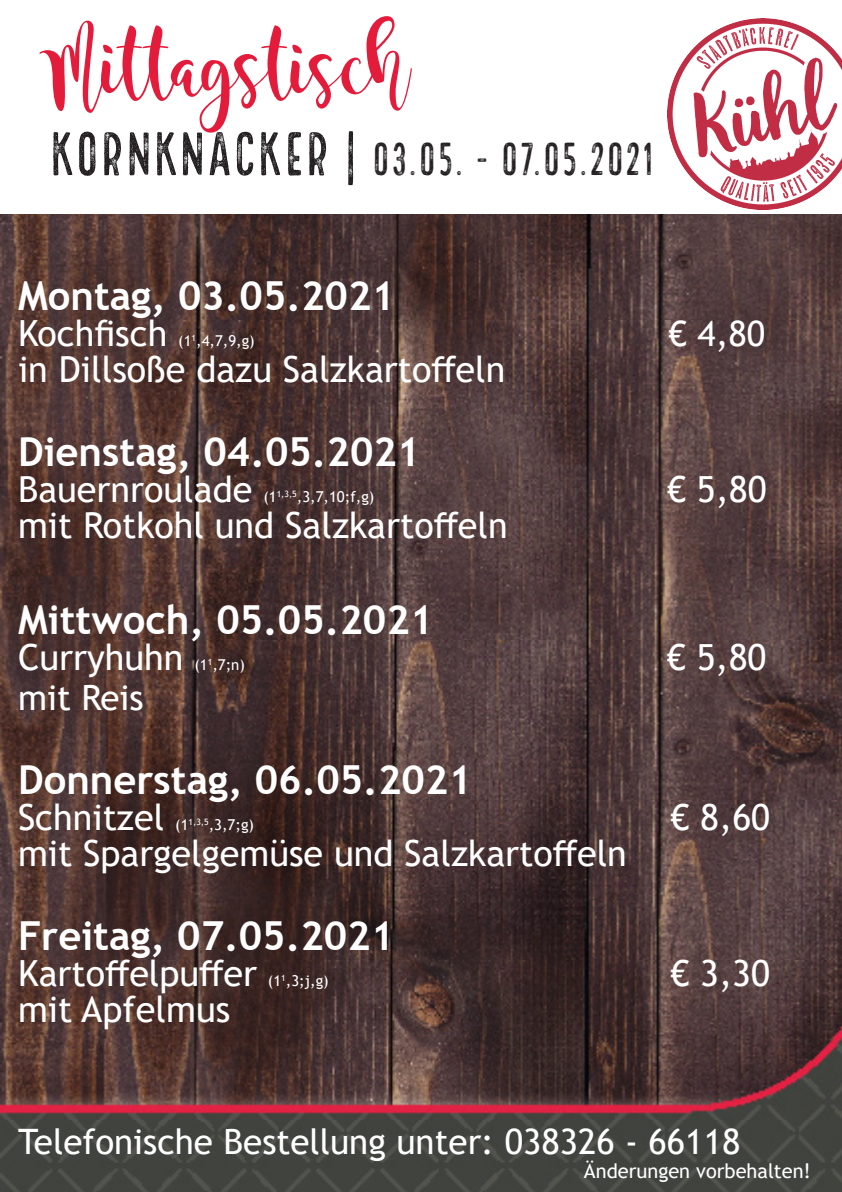
<style>
.page{position:relative;width:842px;height:1192px;background:#fff}
.page>*{position:absolute;margin:0;border:0;box-sizing:border-box;transform-origin:0 0}
.t1{font:60px "Magnolia Sky";letter-spacing:-.015em;color:#e41c3b}
.t2{font:45px "Local Brewery Five";letter-spacing:-.005em;color:#231f20}
.t3{font:700 40px "Trebuchet MS";color:#fff}
.t4{font:36px "Trebuchet MS";color:#fff}
.t5{font:35px "Trebuchet MS";color:#fff}
.t6{font:20px "Trebuchet MS";color:#fff}
.t7{font:15px "Trebuchet MS";color:#fff}
.s1{font-size:60px}
</style>
<div class="page">
<img style="left:0;top:214px;width:842px;height:978px">
<img style="left:668px;top:19px;width:174px;height:190px">
<p class="t1" style="left:49px;top:37px;width:360px">Mittagstisch</p>
<p class="t2" style="left:49px;top:135px;width:607px"><span class="s1">KORNKNACKER |</span> 03.05. - 07.05.2021</p>
<p class="t3" style="left:18px;top:271px;width:378px">Montag, 03.05.2021</p>
<p class="t4" style="left:18px;top:310px;width:151px">Kochfisch</p>
<p class="t7" style="left:178px;top:331px;width:78px">(1<sup>1</sup>,4,7,9,g)</p>
<p class="t4" style="left:18px;top:346px;width:489px">in Dillsoße dazu Salzkartoffeln</p>
<p class="t3" style="left:18px;top:427px;width:404px">Dienstag, 04.05.2021</p>
<p class="t4" style="left:18px;top:466px;width:236px">Bauernroulade</p>
<p class="t7" style="left:263px;top:487px;width:113px">(1<sup>1,3,5</sup>,3,7,10;f,g)</p>
<p class="t4" style="left:18px;top:502px;width:491px">mit Rotkohl und Salzkartoffeln</p>
<p class="t3" style="left:18px;top:595px;width:417px">Mittwoch, 05.05.2021</p>
<p class="t4" style="left:18px;top:634px;width:167px">Curryhuhn</p>
<p class="t7" style="left:194px;top:655px;width:52px">(1<sup>1</sup>,7;n)</p>
<p class="t5" style="left:18px;top:675px;width:127px">mit Reis</p>
<p class="t3" style="left:18px;top:755px;width:455px">Donnerstag, 06.05.2021</p>
<p class="t4" style="left:18px;top:794px;width:148px">Schnitzel</p>
<p class="t7" style="left:175px;top:815px;width:80px">(1<sup>1,3,5</sup>,3,7;g)</p>
<p class="t4" style="left:18px;top:830px;width:610px">mit Spargelgemüse und Salzkartoffeln</p>
<p class="t3" style="left:18px;top:911px;width:378px">Freitag, 07.05.2021</p>
<p class="t4" style="left:18px;top:950px;width:241px">Kartoffelpuffer</p>
<p class="t7" style="left:268px;top:971px;width:62px">(1<sup>1</sup>,3;j,g)</p>
<p class="t4" style="left:18px;top:986px;width:214px">mit Apfelmus</p>
<p class="t5" style="left:668px;top:311px;width:98px">€ 4,80</p>
<p class="t4" style="left:667px;top:466px;width:101px">€ 5,80</p>
<p class="t4" style="left:667px;top:634px;width:101px">€ 5,80</p>
<p class="t4" style="left:671px;top:794px;width:101px">€ 8,60</p>
<p class="t4" style="left:670px;top:950px;width:101px">€ 3,30</p>
<p class="t5" style="left:18px;top:1119px;width:724px">Telefonische Bestellung unter: 038326 - 66118</p>
<p class="t6" style="left:584px;top:1158px;width:229px">Änderungen vorbehalten!</p>
</div>
